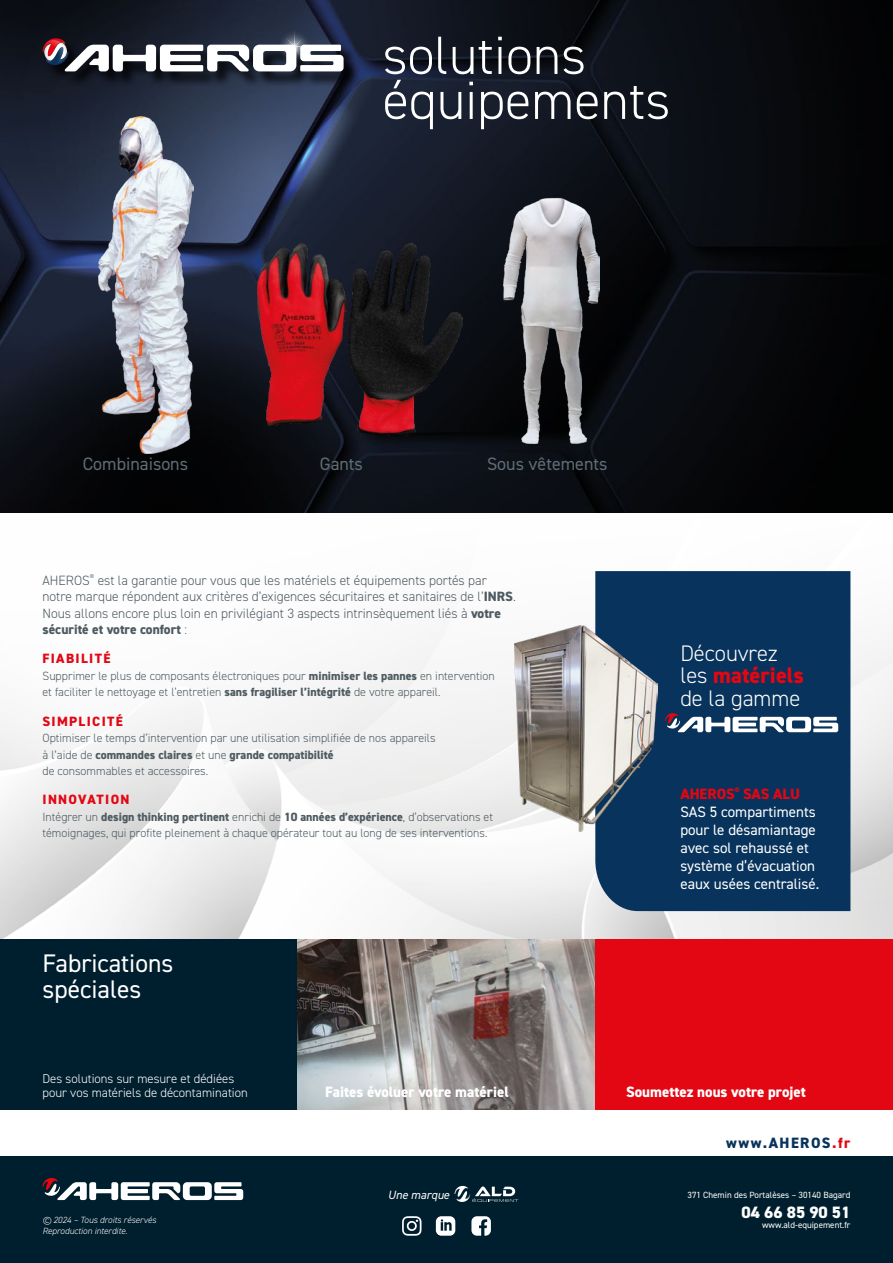
<style>
.page{position:relative;width:893px;height:1263px;background:#fff}
.page>*{position:absolute;margin:0;border:0;box-sizing:border-box;transform-origin:0 0}
.t1{font:300 54px/45px "DIN2014";color:#fff}
.t2{font:25.5px/25.5px "DIN2014";color:#fff}
.t3{font:300 22.5px/22.5px "DIN2014";color:#fff}
.t4{font:18px "DIN2014";color:#5f6d74}
.t5{font:800 16.5px "DIN2014";color:#fff}
.t6{font:15px/18px "DIN2014";color:#fff}
.t7{font:800 15px "DIN2014";color:#fff}
.t8{font:800 15px "DIN2014";letter-spacing:.1em;color:#08335c}
.t9{font:300 13.5px/16.5px "DIN2014";color:#4e5b61}
.t10{font:800 13.5px "DIN2014";letter-spacing:.1em;color:#e30613}
.t11{font:300 12.75px/14.2px "DIN2014";color:#fff}
.t12{font:300 12px/16.5px "DIN2014";color:#4e5b61}
.t13{font:italic 12px "DIN2014";color:#fff}
.t14{font:9px "DIN2014";color:#fff}
.t15{font:italic 300 9px/10.8px "DIN2014";color:#fff}
.s1{font-weight:800}
.s2{font-weight:800;color:#e30613}
.s3{color:#e30613}
</style>
<div class="page">
<div style="left:0;top:1157px;width:893px;height:106px;background:#001f2e"></div>
<svg style="left:43px;top:1178px;width:200px;height:22px"></svg>
<svg style="left:455px;top:1186px;width:63px;height:16px"></svg>
<svg style="left:402px;top:1216px;width:19px;height:20px"></svg>
<svg style="left:436px;top:1216px;width:19px;height:20px"></svg>
<svg style="left:471px;top:1216px;width:20px;height:20px"></svg>
<img style="left:0;top:512px;width:893px;height:428px">
<img style="left:0;top:0;width:893px;height:512px">
<img style="left:98px;top:117px;width:96px;height:336px">
<img style="left:258px;top:243px;width:204px;height:193px">
<img style="left:503px;top:196px;width:97px;height:248px">
<div style="left:595px;top:571px;width:255px;height:340px;background:#08335c"></div>
<img style="left:515px;top:626px;width:142px;height:205px">
<div style="left:0;top:940px;width:893px;height:170px;background:#001f2e"></div>
<img style="left:298px;top:940px;width:297px;height:170px">
<div style="left:595px;top:940px;width:298px;height:170px;background:#e30613"></div>
<svg style="left:665px;top:713px;width:173px;height:19px"></svg>
<div style="left:44px;top:40px;width:315px;height:47px;background:#000;opacity:.75"></div>
<svg style="left:43px;top:26px;width:301px;height:45px"></svg>
<h1 class="t1" style="left:383px;top:33px;width:289px">solutions équipements</h1>
<h3 class="t4" style="left:83px;top:453px;width:107px">Combinaisons</h3>
<h3 class="t4" style="left:320px;top:453px;width:45px">Gants</h3>
<h3 class="t4" style="left:487px;top:453px;width:122px">Sous vêtements</h3>
<p class="t9" style="left:43px;top:572px;width:475px">AHEROS<sup>®</sup> est la garantie pour vous que les matériels et équipements portés par notre marque répondent aux critères d’exigences sécuritaires et sanitaires de l’<span class="s1">INRS</span>.<br>Nous allons encore plus loin en privilégiant 3 aspects intrinsèquement liés à <span class="s1">votre sécurité et votre confort</span> :</p>
<p class="t10" style="left:43px;top:650px;width:70px">FIABILITÉ</p>
<p class="t12" style="left:43px;top:667px;width:454px">Supprimer le plus de composants électroniques pour <span class="s1">minimiser les pannes</span> en intervention et faciliter le nettoyage et l’entretien <span class="s1">sans fragiliser l’intégrité</span> de votre appareil.</p>
<p class="t10" style="left:43px;top:712px;width:82px">SIMPLICITÉ</p>
<p class="t12" style="left:43px;top:730px;width:395px">Optimiser le temps d’intervention par une utilisation simplifiée de nos appareils à l’aide de <span class="s1">commandes claires</span> et une <span class="s1">grande compatibilité<br></span>de consommables et accessoires.</p>
<p class="t10" style="left:43px;top:791px;width:89px">INNOVATION</p>
<p class="t12" style="left:43px;top:808px;width:452px">Intégrer un <span class="s1">design thinking pertinent</span> enrichi de <span class="s1">10 années d’expérience</span>, d’observations et témoignages, qui profite pleinement à chaque opérateur tout au long de ses interventions.</p>
<h2 class="t2" style="left:43px;top:950px;width:132px">Fabrications spéciales</h2>
<h3 class="t3" style="left:680px;top:642px;width:125px">Découvrez les <span class="s2">matériels </span>de la gamme</h3>
<p class="t6" style="left:680px;top:785px;width:141px"><span class="s2">AHEROS</span><sup>®</sup> <span class="s2">SAS ALU<br></span>SAS 5 compartiments pour le désamiantage avec sol rehaussé et système d’évacuation eaux usées centralisé.</p>
<p class="t11" style="left:43px;top:1071px;width:207px">Des solutions sur mesure et dédiées pour vos matériels de décontamination</p>
<p class="t15" style="left:43px;top:1215px;width:115px">© 2024 – Tous droits réservés<br>Reproduction interdite.</p>
<p class="t7" style="left:325px;top:1082px;width:185px">Faites évoluer votre matériel</p>
<p class="t7" style="left:626px;top:1082px;width:181px">Soumettez nous votre projet</p>
<p class="t13" style="left:388px;top:1187px;width:63px">Une marque</p>
<p class="t8" style="left:726px;top:1132px;width:126px">www.AHEROS<span class="s3">.fr</span></p>
<p class="t14" style="left:687px;top:1189px;width:164px">371 Chemin des Portalèses – 30140 Bagard</p>
<h3 class="t5" style="left:741px;top:1201px;width:110px">04 66 85 90 51</h3>
<p class="t14" style="left:762px;top:1219px;width:90px">www.ald-equipement.fr</p>
</div>
